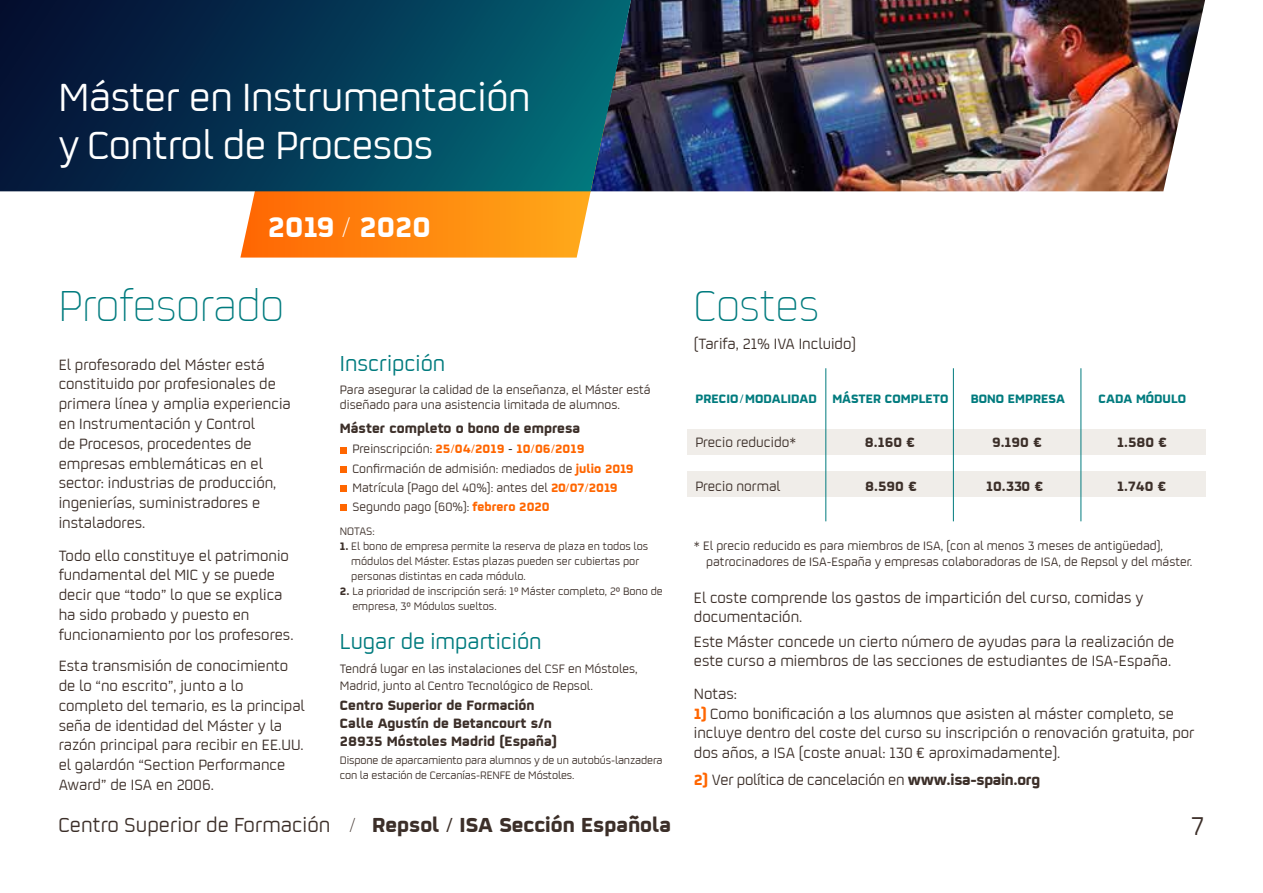
<style>
.page{position:relative;width:1263px;height:893px;background:#fff}
.page>*{position:absolute;margin:0;border:0;box-sizing:border-box;transform-origin:0 0}
.t1{font:300 48px "Repsol";color:#017b7e}
.t2{font:43.5px/48px "Repsol";letter-spacing:-.01em;color:#fff}
.t3{font:700 31.5px "Repsol";color:#fff}
.t4{font:28.5px "Repsol";color:#3c2f29}
.t5{font:24px "Repsol";color:#017b7e}
.t6{font:22.5px "Repsol";color:#3c2f29}
.t7{font:16.5px/19.8px "Repsol";color:#3c2f29}
.t8{font:16.5px "Repsol";letter-spacing:-.02em;color:#3c2f29}
.t9{font:700 15px/18px "Repsol";color:#3c2f29}
.t10{font:15px "Repsol";color:#3c2f29}
.t11{font:13.5px/19.2px "Repsol";color:#3c2f29}
.t12{font:700 13.5px "Repsol";color:#017b7e}
.t13{font:12px/15px "Repsol";color:#3c2f29}
.s1{font-weight:300}
.s2{font-weight:700;color:#f60}
.s3{color:#f60}
.s4{color:#000}
.s5{font-weight:700}
.s6{font-weight:400}
</style>
<div class="page">
<div style="left:687px;top:429px;width:518px;height:25px;background:#f0ede9"></div>
<div style="left:687px;top:472px;width:518px;height:25px;background:#f0ede9"></div>
<img style="left:631px;top:0;width:574px;height:191px">
<svg style="left:240px;top:191px;width:365px;height:67px;background:#fd9123"></svg>
<svg style="left:0;top:0;width:631px;height:191px;background:#043a55"></svg>
<hr style="left:825px;top:368px;width:1px;height:153px;background:#017b7e">
<hr style="left:953px;top:368px;width:1px;height:153px;background:#017b7e">
<hr style="left:1080px;top:368px;width:1px;height:153px;background:#017b7e">
<svg style="left:340px;top:447px;width:6px;height:6px"></svg>
<div style="left:340px;top:466px;width:6px;height:7px;background:#f60"></div>
<div style="left:340px;top:485px;width:6px;height:7px;background:#f60"></div>
<svg style="left:340px;top:505px;width:6px;height:6px"></svg>
<h2 class="t2" style="left:59px;top:70px;width:474px">Máster en Instrumentación y Control de Procesos</h2>
<h3 class="t3" style="left:268px;top:201px;width:164px">2019 <span class="s1">/</span> 2020</h3>
<h1 class="t1" style="left:59px;top:272px;width:227px">Profesorado</h1>
<h1 class="t1" style="left:694px;top:272px;width:127px">Costes</h1>
<p class="t7" style="left:694px;top:333px;width:164px">(Tarifa, 21% IVA Incluido)</p>
<p class="t7" style="left:59px;top:353px;width:234px">El profesorado del Máster está constituido por profesionales de primera línea y amplia experiencia en Instrumentación y Control<br>de Procesos, procedentes de empresas emblemáticas en el sector: industrias de producción, ingenierías, suministradores e instaladores.</p>
<p class="t7" style="left:59px;top:544px;width:236px">Todo ello constituye el patrimonio fundamental del MIC y se puede decir que “todo” lo que se explica ha sido probado y puesto en funcionamiento por los profesores.</p>
<p class="t7" style="left:59px;top:655px;width:248px">Esta transmisión de conocimiento de lo “no escrito”, junto a lo completo del temario, es la principal seña de identidad del Máster y la razón principal para recibir en EE.UU. el galardón “Section Performance<br>Award” de ISA en 2006.</p>
<h3 class="t5" style="left:340px;top:347px;width:107px">Inscripción</h3>
<p class="t11" style="left:340px;top:382px;width:312px;line-height:15px">Para asegurar la calidad de la enseñanza, el Máster está diseñado para una asistencia limitada de alumnos.</p>
<p class="t9" style="left:340px;top:417px;width:242px">Máster completo o bono de empresa</p>
<p class="t11" style="left:352px;top:439px;width:283px">Preinscripción: <span class="s2">25</span><span class="s3">/</span><span class="s2">04</span><span class="s3">/</span><span class="s2">2019</span> <span class="s4">-</span> <span class="s2">10</span><span class="s3">/</span><span class="s2">06</span><span class="s3">/</span><span class="s2">2019<br></span>Confirmación de admisión: mediados de <span class="s2">julio 2019<br></span>Matrícula (Pago del 40%): antes del <span class="s2">20</span><span class="s3">/</span><span class="s2">07</span><span class="s3">/</span><span class="s2">2019<br></span>Segundo pago (60%): <span class="s2">febrero 2020</span></p>
<p class="t13" style="left:340px;top:522px;width:36px">NOTAS:</p>
<p class="t13" style="left:351px;top:537px;width:298px;text-indent:-11px"><span class="s5">1.</span> El bono de empresa permite la reserva de plaza en todos los módulos del Máster. Estas plazas pueden ser cubiertas por personas distintas en cada módulo.</p>
<p class="t13" style="left:352px;top:582px;width:312px;text-indent:-12px"><span class="s5">2.</span> La prioridad de inscripción será: 1º Máster completo, 2º Bono de empresa, 3º Módulos sueltos.</p>
<p class="t12" style="left:695px;top:388px;width:255px">PRECIO <span class="s6">/</span> MODALIDAD MÁSTER COMPLETO</p>
<p class="t12" style="left:971px;top:388px;width:96px">BONO EMPRESA</p>
<p class="t12" style="left:1098px;top:388px;width:89px">CADA MÓDULO</p>
<p class="t10" style="left:695px;top:432px;width:102px">Precio reducido*</p>
<p class="t9" style="left:865px;top:431px;width:52px">8.160 €</p>
<p class="t9" style="left:992px;top:431px;width:52px">9.190 €</p>
<p class="t9" style="left:1117px;top:431px;width:52px">1.580 €</p>
<p class="t10" style="left:695px;top:475px;width:87px">Precio normal</p>
<p class="t9" style="left:865px;top:475px;width:53px">8.590 €</p>
<p class="t9" style="left:986px;top:475px;width:59px">10.330 €</p>
<p class="t9" style="left:1117px;top:475px;width:51px">1.740 €</p>
<p class="t11" style="left:706px;top:536px;width:488px;line-height:16.2px;text-indent:-12px">* El precio reducido es para miembros de ISA, (con al menos 3 meses de antigüedad), patrocinadores de ISA-España y empresas colaboradoras de ISA, de Repsol y del máster.</p>
<p class="t7" style="left:694px;top:586px;width:451px">El coste comprende los gastos de impartición del curso, comidas y documentación.</p>
<p class="t7" style="left:694px;top:630px;width:482px">Este Máster concede un cierto número de ayudas para la realización de este curso a miembros de las secciones de estudiantes de ISA-España.</p>
<p class="t7" style="left:694px;top:683px;width:45px">Notas:</p>
<p class="t7" style="left:694px;top:702px;width:482px"><span class="s2">1)</span> Como bonificación a los alumnos que asisten al máster completo, se</p>
<h3 class="t5" style="left:340px;top:625px;width:203px">Lugar de impartición</h3>
<p class="t11" style="left:340px;top:660px;width:299px;line-height:16.2px">Tendrá lugar en las instalaciones del CSF en Móstoles,<br>Madrid, junto al Centro Tecnológico de Repsol.</p>
<p class="t9" style="left:340px;top:694px;width:219px">Centro Superior de Formación<br>Calle Agustín de Betancourt s/n<br>28935 Móstoles Madrid (España)</p>
<p class="t13" style="left:340px;top:753px;width:324px;line-height:14.4px">Dispone de aparcamiento para alumnos y de un autobús-lanzadera con la estación de Cercanías-RENFE de Móstoles.</p>
<p class="t7" style="left:694px;top:722px;width:502px">incluye dentro del coste del curso su inscripción o renovación gratuita, por dos años, a ISA (coste anual: 130 € aproximadamente).</p>
<p class="t8" style="left:694px;top:768px;width:348px"><span class="s2">2)</span> Ver política de cancelación en <span class="s5">www.isa-spain.org</span></p>
<h3 class="t6" style="left:59px;top:809px;width:614px">Centro Superior de Formación <span class="s1">/</span> <span class="s5">Repsol</span> / <span class="s5">ISA Sección Española</span></h3>
<h3 class="t4" style="left:1191px;top:806px;width:15px">7</h3>
</div>
